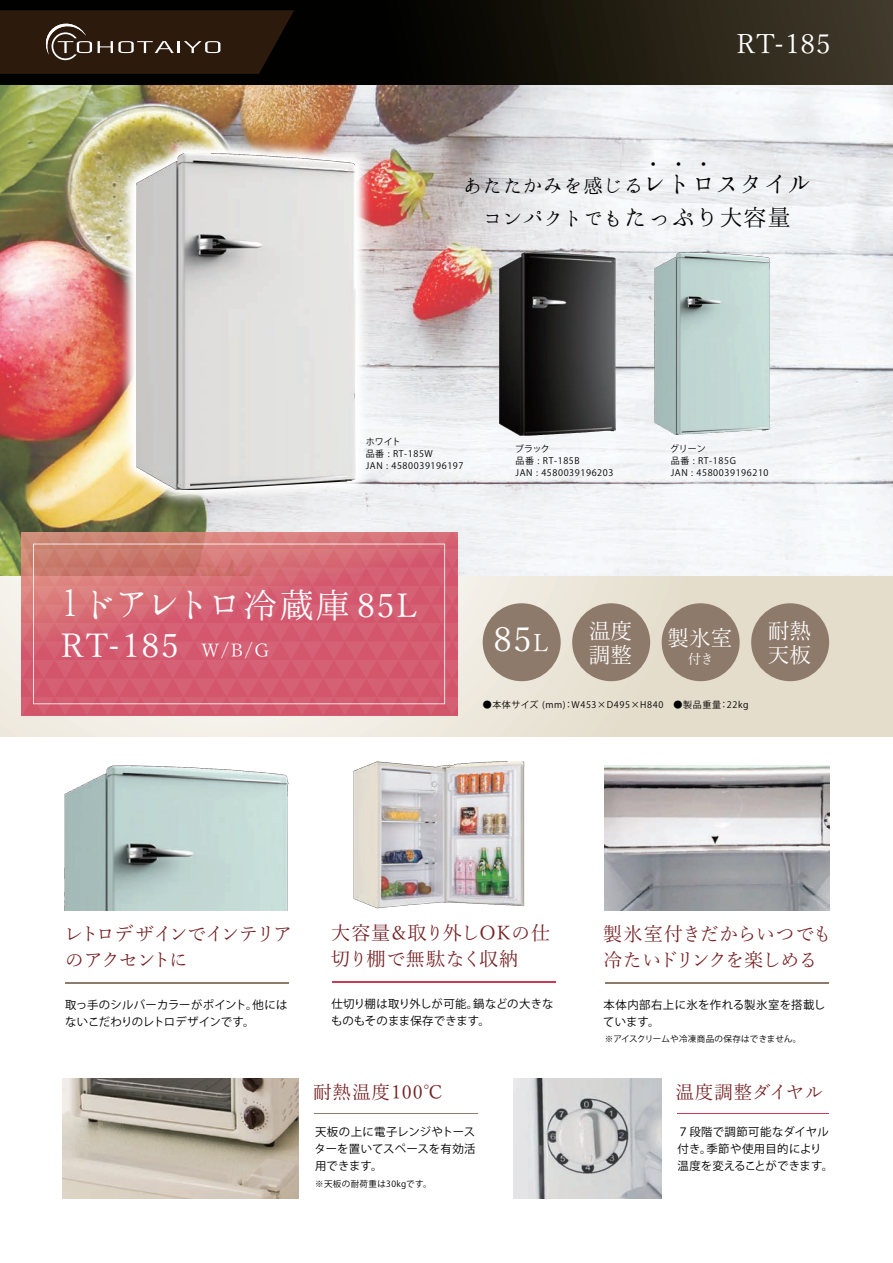
<style>
.page{position:relative;width:893px;height:1263px;background:#fff}
.page>*{position:absolute;margin:0;border:0;box-sizing:border-box;transform-origin:0 0}
.t1{font:34.5px "Hannari Mincho";letter-spacing:-.04em;color:#fff}
.t2{font:33.9px "Yu Min Pr 6 N";color:#fff}
.t3{font:33px "Yu Min Pr 6 N";color:#fff}
.t4{font:27px "Yu Min Pr 6 N";color:#fff}
.t5{font:21.6px/24.3px "Yu Min Pr 6 N";color:#fff}
.t6{font:21px "Yu Min Pr 6 N";color:#010101}
.t7{font:19.5px/32.2px "Hannari Mincho";letter-spacing:.03em;color:#010101;text-align:center}
.t8{font:19.2px/25.7px "Yu Min Pr 6 N";letter-spacing:-.05em;color:#741e20}
.t9{font:19.2px/25.7px "Yu Min Pr 6 N";letter-spacing:.01em;color:#741e20}
.t10{font:19.2px/25.7px "Yu Min Pr 6 N";letter-spacing:-.09em;color:#741e20}
.t11{font:18.6px "Yu Min Pr 6 N";letter-spacing:.05em;color:#741e20}
.t12{font:18.6px "Yu Min Pr 6 N";letter-spacing:.025em;color:#741e20}
.t13{font:13.5px "Yu Min Pr 6 N";color:#fff}
.t14{font:11.4px/17.1px "Koz Go Pro";letter-spacing:.02em;color:#010101}
.t15{font:11.4px/17.1px "Koz Go Pro";color:#010101}
.t16{font:9px/12px "Koz Go Pro";letter-spacing:.07em;color:#010101}
.t17{font:8.55px "Koz Go Pro";letter-spacing:.02em;color:#010101}
.t18{font:8.55px "Koz Go Pro";letter-spacing:.04em;color:#010101}
.s1{font-size:23.25px}
.s2{font-size:37.5px}
.s3{font-family:"Yu Min Pr 6 N";font-size:33px}
.s4{font-size:18px}
.s5{font-size:24.3px}
</style>
<div class="page">
<img style="left:2px;top:84px;width:888px;height:492px">
<div style="left:0;top:576px;width:892px;height:160px;background:linear-gradient(to right,#f7f4ee,#e2dbc8)"></div>
<svg style="left:2px;top:3px;width:888px;height:81px;background:#1a160e"></svg>
<svg style="left:2px;top:10px;width:292px;height:64px;background:#322316"></svg>
<img style="left:115px;top:134px;width:262px;height:376px">
<img style="left:127px;top:146px;width:238px;height:352px">
<img style="left:136px;top:154px;width:219px;height:336px">
<svg style="left:21px;top:532px;width:436px;height:183px;background:#d46e76"></svg>
<svg style="left:33px;top:544px;width:412px;height:160px;background:#d46574"></svg>
<div style="left:482px;top:603px;width:78px;height:78px;background:#8e7a6b;border-radius:50%"></div>
<div style="left:572px;top:603px;width:78px;height:78px;background:#8e7a6b;border-radius:50%"></div>
<div style="left:661px;top:603px;width:78px;height:78px;background:#8e7a6b;border-radius:50%"></div>
<div style="left:751px;top:603px;width:78px;height:78px;background:#8e7a6b;border-radius:50%"></div>
<img style="left:654px;top:253px;width:116px;height:182px">
<img style="left:499px;top:252px;width:116px;height:183px">
<hr style="left:314px;top:1113px;width:163px;height:1px;background:#8e7a6b">
<img style="left:62px;top:1078px;width:236px;height:120px">
<hr style="left:677px;top:1113px;width:152px;height:1px;background:#cd3a55">
<img style="left:513px;top:1078px;width:148px;height:120px">
<img style="left:353px;top:762px;width:171px;height:147px">
<hr style="left:332px;top:981px;width:224px;height:2px;background:#cd3a55">
<hr style="left:65px;top:982px;width:224px;height:2px;background:#8e7a6b">
<img style="left:65px;top:766px;width:224px;height:145px">
<hr style="left:604px;top:982px;width:224px;height:2px;background:#8e7a6b">
<img style="left:604px;top:765px;width:225px;height:145px">
<h3 class="t4" style="left:736px;top:19px;width:95px">RT-185</h3>
<h3 class="t6" style="left:642px;top:145px;width:73px">・・・</h3>
<h3 class="t7" style="left:463px;top:170px;width:349px">あたたかみを感じる<span class="s1">レトロスタイル</span>コンパクトでも<span class="s1">たっぷり大容量</span></h3>
<p class="t16" style="left:365px;top:436px;width:99px">ホワイト<br>品番 : RT-185W<br>JAN : 4580039196197</p>
<p class="t16" style="left:515px;top:443px;width:100px">ブラック<br>品番 : RT-185B<br>JAN : 4580039196203</p>
<p class="t16" style="left:670px;top:443px;width:100px">グリーン<br>品番 : RT-185G<br>JAN : 4580039196210</p>
<h1 class="t1" style="left:61px;top:587px;width:358px"><span class="s2">1</span>ドアレトロ冷蔵庫 <span class="s3">85L</span></h1>
<h3 class="t3" style="left:61px;top:616px;width:210px">RT-185 <span class="s4">W/B/G</span></h3>
<h2 class="t2" style="left:493px;top:608px;width:56px">85<span class="s5">L</span></h2>
<h3 class="t5" style="left:589px;top:617px;width:45px">温度調整</h3>
<h3 class="t5" style="left:667px;top:624px;width:66px">製氷室</h3>
<h3 class="t13" style="left:687px;top:646px;width:28px">付き</h3>
<p class="t16" style="left:482px;top:699px;width:267px">●本体サイズ (mm)：W453×D495×H840　●製品重量：22kg</p>
<h3 class="t5" style="left:767px;top:617px;width:45px">耐熱天板</h3>
<h3 class="t10" style="left:64px;top:919px;width:230px">レトロデザインでインテリアのアクセントに</h3>
<p class="t15" style="left:65px;top:996px;width:224px">取っ手のシルバーカラーがポイント。他にはないこだわりのレトロデザインです。</p>
<h3 class="t9" style="left:331px;top:918px;width:221px">大容量＆取り外しOKの仕切り棚で無駄なく収納</h3>
<p class="t15" style="left:331px;top:995px;width:224px">仕切り棚は取り外しが可能。鍋などの大きなものもそのまま保存できます。</p>
<h3 class="t11" style="left:313px;top:1075px;width:131px">耐熱温度100℃</h3>
<p class="t14" style="left:314px;top:1124px;width:162px;text-align:justify">天板の上に電子レンジやトースターを置いてスペースを有効活用できます。</p>
<p class="t18" style="left:315px;top:1179px;width:118px">※天板の耐荷重は30kgです。</p>
<h3 class="t8" style="left:603px;top:919px;width:230px">製氷室付きだからいつでも冷たいドリンクを楽しめる</h3>
<p class="t14" style="left:603px;top:996px;width:223px">本体内部右上に氷を作れる製氷室を搭載しています。</p>
<p class="t17" style="left:604px;top:1034px;width:198px">※アイスクリームや冷凍商品の保存はできません。</p>
<h3 class="t12" style="left:675px;top:1075px;width:149px">温度調整ダイヤル</h3>
<p class="t14" style="left:677px;top:1124px;width:157px">７段階で調節可能なダイヤル付き。季節や使用目的により温度を変えることができます。</p>
</div>
